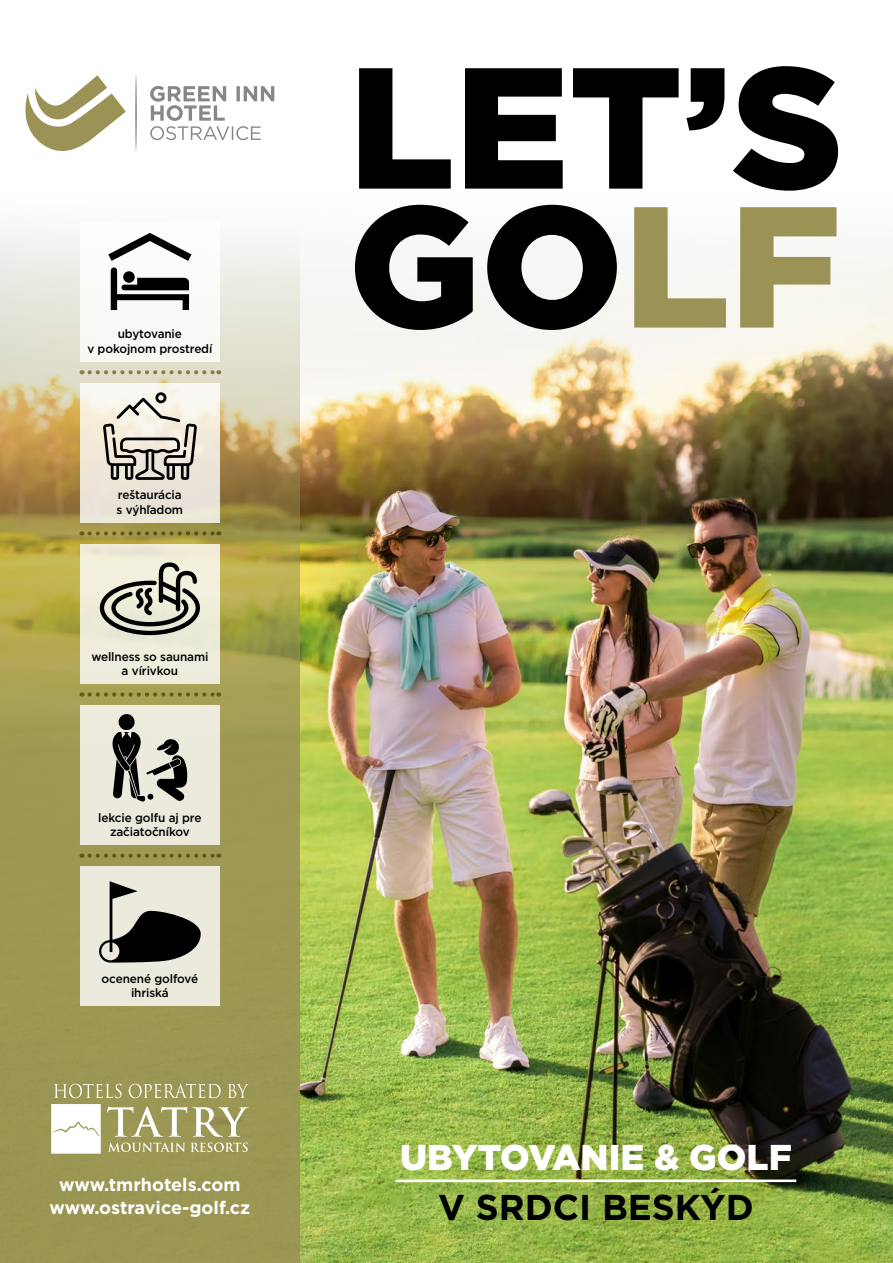
<style>
.page{position:relative;width:893px;height:1263px;background:#fff}
.page>*{position:absolute;margin:0;border:0;box-sizing:border-box;transform-origin:0 0}
.t1{font:900 171.9px/138.9px "Gotham";color:#000}
.t2{font:900 35.85px "Gotham";color:#fff}
.t3{font:700 35.85px "Gotham";color:#000}
.t4{font:700 18px/22.5px "Gotham";color:#fff;text-align:center}
.t5{font:500 12.15px/14.4px "Gotham";letter-spacing:-.01em;color:#000;text-align:center}
.s1{color:#9b9355}
</style>
<div class="page">
<img style="left:300px;top:253px;width:593px;height:1010px">
<svg style="left:0;top:229px;width:300px;height:1034px;background:#aca566"></svg>
<hr style="left:396px;top:1179px;width:400px;height:3px;background:#fff">
<svg style="left:51px;top:1084px;width:198px;height:70px"></svg>
<div style="left:80px;top:222px;width:140px;height:140px;background:#fafaf7"></div>
<svg style="left:108px;top:233px;width:83px;height:77px"></svg>
<svg style="left:90px;top:370px;width:129px;height:4px"></svg>
<svg style="left:90px;top:531px;width:129px;height:4px"></svg>
<svg style="left:90px;top:692px;width:129px;height:4px"></svg>
<svg style="left:90px;top:853px;width:129px;height:5px"></svg>
<div style="left:80px;top:705px;width:140px;height:140px;background:#ebeadc"></div>
<svg style="left:113px;top:714px;width:75px;height:88px"></svg>
<div style="left:80px;top:866px;width:140px;height:140px;background:#ebeadc"></div>
<svg style="left:99px;top:881px;width:102px;height:82px"></svg>
<div style="left:80px;top:383px;width:140px;height:140px;background:linear-gradient(to bottom,#faf5ea,#e6dfd1)"></div>
<div style="left:80px;top:544px;width:140px;height:140px;background:#efeddc"></div>
<svg style="left:100px;top:562px;width:100px;height:73px"></svg>
<svg style="left:103px;top:392px;width:94px;height:88px;background:#bab6ad"></svg>
<svg style="left:25px;top:75px;width:101px;height:76px"></svg>
<svg style="left:135px;top:75px;width:139px;height:76px"></svg>
<p class="t5" style="left:87px;top:327px;width:127px">ubytovanie<br>v pokojnom prostredí</p>
<p class="t5" style="left:117px;top:488px;width:68px;text-align:left">reštaurácia s výhľadom</p>
<p class="t5" style="left:91px;top:649px;width:119px">wellness so saunami a vírivkou</p>
<p class="t5" style="left:98px;top:810px;width:105px">lekcie golfu aj pre začiatočníkov</p>
<p class="t5" style="left:102px;top:971px;width:98px">ocenené golfové ihriská</p>
<h3 class="t4" style="left:50px;top:1173px;width:202px">www.tmrhotels.com www.ostravice-golf.cz</h3>
<h1 class="t1" style="left:348px;top:56px;width:497px">LET’S<br>GO<span class="s1">LF</span></h1>
<h2 class="t2" style="left:400px;top:1133px;width:393px">UBYTOVANIE &amp; GOLF</h2>
<h2 class="t3" style="left:438px;top:1183px;width:317px">V SRDCI BESKÝD</h2>
</div>
